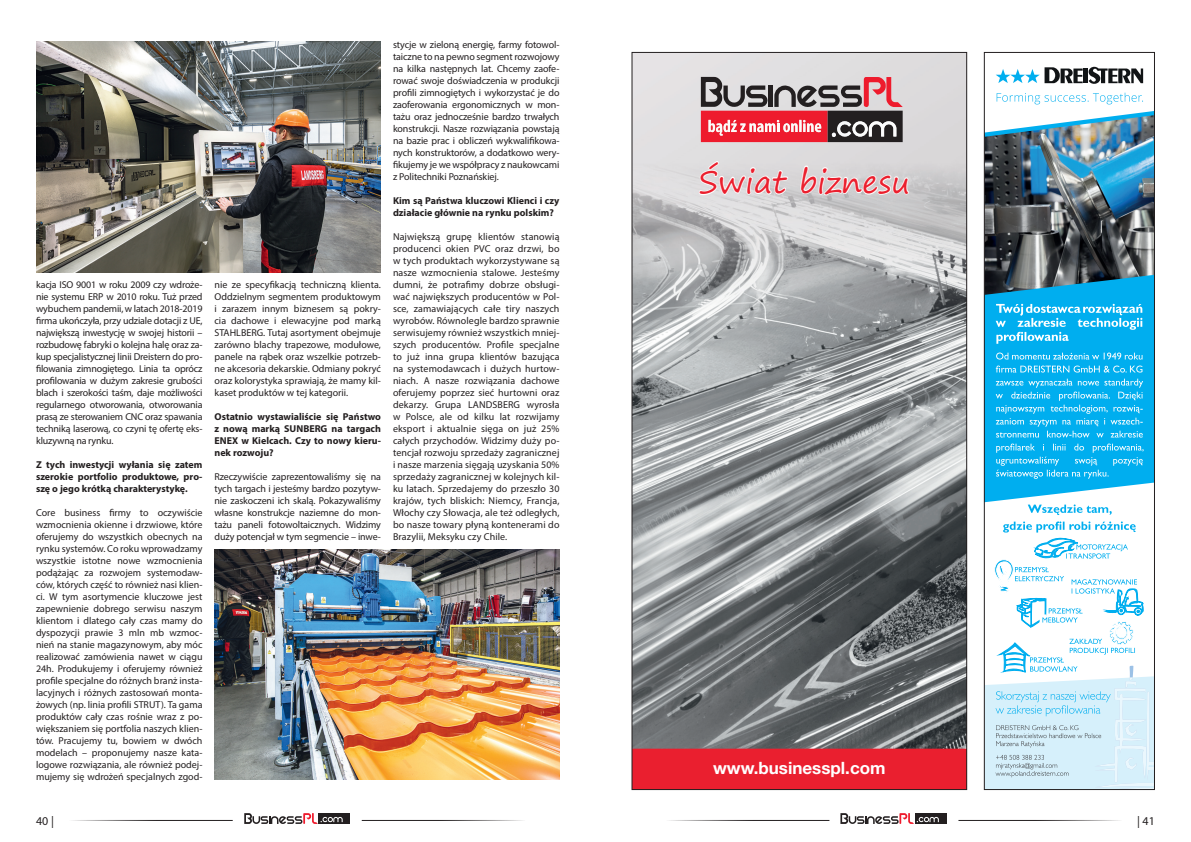
<style>
.page{position:relative;width:1191px;height:842px;background:#fff}
.page>*{position:absolute;margin:0;border:0;box-sizing:border-box;transform-origin:0 0}
.t1{font:31px "Segoe Print";color:#eb202e}
.t2{font:700 17px "Helvetica Neue LT Pro";color:#fff}
.t3{font:12px "Myriad Pro";color:#231f20}
.t4{font:10px/12px "Myriad Pro";letter-spacing:-.005em;color:#231f20;text-align:justify}
.t5{font:700 10px/12px "Myriad Pro";color:#231f20;text-align:justify}
</style>
<div class="page">
<hr style="left:69px;top:820px;width:164px;height:1px;background:#231f20">
<hr style="left:362px;top:820px;width:163px;height:1px;background:#231f20">
<div style="left:318px;top:813px;width:32px;height:11px;background:#231f20"></div>
<svg style="left:244px;top:813px;width:99px;height:11px"></svg>
<hr style="left:665px;top:820px;width:164px;height:1px;background:#231f20">
<hr style="left:958px;top:820px;width:164px;height:1px;background:#231f20">
<div style="left:914px;top:813px;width:32px;height:11px;background:#231f20"></div>
<svg style="left:840px;top:813px;width:99px;height:11px"></svg>
<img style="left:36px;top:42px;width:345px;height:230px">
<img style="left:214px;top:549px;width:345px;height:231px">
<img style="left:985px;top:137px;width:168px;height:126px">
<img style="left:985px;top:111px;width:168px;height:26px">
<hr style="left:1083px;top:69px;width:4px;height:14px;background:#111416">
<svg style="left:1088px;top:67px;width:55px;height:17px"></svg>
<svg style="left:996px;top:67px;width:86px;height:16px"></svg>
<svg style="left:996px;top:93px;width:147px;height:11px"></svg>
<svg style="left:985px;top:263px;width:168px;height:240px;background:#2ca4d2"></svg>
<svg style="left:985px;top:444px;width:168px;height:35px;background:#1eb7f0"></svg>
<svg style="left:995px;top:379px;width:148px;height:59px;background:#26b9f1"></svg>
<svg style="left:995px;top:366px;width:147px;height:7px"></svg>
<svg style="left:996px;top:353px;width:146px;height:7px"></svg>
<svg style="left:995px;top:304px;width:147px;height:40px;background:#35bef2"></svg>
<svg style="left:1027px;top:504px;width:84px;height:11px"></svg>
<svg style="left:985px;top:521px;width:168px;height:267px"></svg>
<div style="left:983px;top:52px;width:172px;height:738px;border:1px solid #231f20"></div>
<img style="left:633px;top:54px;width:332px;height:734px">
<svg style="left:697px;top:158px;width:92px;height:38px"></svg>
<svg style="left:799px;top:158px;width:111px;height:48px"></svg>
<svg style="left:701px;top:77px;width:201px;height:65px;background:#af7076"></svg>
<div style="left:855px;top:124px;width:9px;height:10px;background:#231f20;border-radius:50%"></div>
<p class="t4" style="left:36px;top:278px;width:168px">kacja ISO 9001 w roku 2009 czy wdroże&shy;nie systemu ERP w 2010 roku. Tuż przed wybuchem pandemii, w latach 2018-2019 firma ukończyła, przy udziale dotacji z UE, największą inwestycję w swojej historii – rozbudowę fabryki o kolejna halę oraz za&shy;kup specjalistycznej linii Dreistern do pro&shy;filowania zimnogiętego. Linia ta oprócz profilowania w dużym zakresie grubości blach i szerokości taśm, daje możliwości regularnego otworowania, otworowania prasą ze sterowaniem CNC oraz spawania techniką laserową, co czyni tę ofertę eks&shy;kluzywną na rynku.</p>
<p class="t5" style="left:36px;top:458px;width:168px">Z tych inwestycji wyłania się zatem szerokie portfolio produktowe, pro&shy;szę o jego krótką charakterystykę.</p>
<p class="t4" style="left:36px;top:506px;width:168px">Core business firmy to oczywiście wzmocnienia okienne i drzwiowe, które oferujemy do wszystkich obecnych na rynku systemów. Co roku wprowadzamy wszystkie istotne nowe wzmocnienia podążając za rozwojem systemodaw&shy;ców, których część to również nasi klien&shy;ci. W tym asortymencie kluczowe jest zapewnienie dobrego serwisu naszym klientom i dlatego cały czas mamy do dyspozycji prawie 3 mln mb wzmoc&shy;nień na stanie magazynowym, aby móc realizować zamówienia nawet w ciągu 24h. Produkujemy i oferujemy również profile specjalne do różnych branż insta&shy;lacyjnych i różnych zastosowań monta&shy;żowych (np. linia profili STRUT). Ta gama produktów cały czas rośnie wraz z po&shy;większaniem się portfolia naszych klien&shy;tów. Pracujemy tu, bowiem w dwóch modelach – proponujemy nasze kata&shy;logowe rozwiązania, ale również podej&shy;mujemy się wdrożeń specjalnych zgod-</p>
<p class="t4" style="left:214px;top:278px;width:168px">nie ze specyfikacją techniczną klienta.<br>Oddzielnym segmentem produktowym i zarazem innym biznesem są pokry&shy;cia dachowe i elewacyjne pod marką STAHLBERG. Tutaj asortyment obejmuje zarówno blachy trapezowe, modułowe, panele na rąbek oraz wszelkie potrzeb&shy;ne akcesoria dekarskie. Odmiany pokryć oraz kolorystyka sprawiają, że mamy kil&shy;kaset produktów w tej kategorii.</p>
<p class="t5" style="left:214px;top:410px;width:168px">Ostatnio wystawialiście się Państwo z nową marką SUNBERG na targach ENEX w Kielcach. Czy to nowy kieru&shy;nek rozwoju?</p>
<p class="t4" style="left:214px;top:470px;width:168px">Rzeczywiście zaprezentowaliśmy się na tych targach i jesteśmy bardzo pozytyw&shy;nie zaskoczeni ich skalą. Pokazywaliśmy własne konstrukcje naziemne do mon&shy;tażu paneli fotowoltaicznych. Widzimy duży potencjał w tym segmencie – inwe-</p>
<p class="t4" style="left:393px;top:38px;width:168px">stycje w zieloną energię, farmy fotowol&shy;taiczne to na pewno segment rozwojowy na kilka następnych lat. Chcemy zaofe&shy;rować swoje doświadczenia w produkcji profili zimnogiętych i wykorzystać je do zaoferowania ergonomicznych w mon&shy;tażu oraz jednocześnie bardzo trwałych konstrukcji. Nasze rozwiązania powstają na bazie prac i obliczeń wykwalifikowa&shy;nych konstruktorów, a dodatkowo wery&shy;fikujemy je we współpracy z naukowcami z Politechniki Poznańskiej.</p>
<p class="t5" style="left:393px;top:194px;width:168px">Kim są Państwa kluczowi Klienci i czy działacie głównie na rynku polskim?</p>
<p class="t4" style="left:393px;top:230px;width:168px">Największą grupę klientów stanowią producenci okien PVC oraz drzwi, bo w tych produktach wykorzystywane są nasze wzmocnienia stalowe. Jesteśmy dumni, że potrafimy dobrze obsługi&shy;wać największych producentów w Pol&shy;sce, zamawiających całe tiry naszych wyrobów. Równolegle bardzo sprawnie serwisujemy również wszystkich mniej&shy;szych producentów. Profile specjalne to już inna grupa klientów bazująca na systemodawcach i dużych hurtow&shy;niach. A nasze rozwiązania dachowe oferujemy poprzez sieć hurtowni oraz dekarzy. Grupa LANDSBERG wyrosła w Polsce, ale od kilku lat rozwijamy eksport i aktualnie sięga on już 25% całych przychodów. Widzimy duży po&shy;tencjał rozwoju sprzedaży zagranicznej i nasze marzenia sięgają uzyskania 50% sprzedaży zagranicznej w kolejnych kil&shy;ku latach. Sprzedajemy do przeszło 30 krajów, tych bliskich: Niemcy, Francja, Włochy czy Słowacja, ale też odległych, bo nasze towary płyną kontenerami do Brazylii, Meksyku czy Chile.</p>
<h1 class="t1" style="left:698px;top:154px;width:213px">Świat biznesu</h1>
<h2 class="t2" style="left:713px;top:758px;width:174px">www.businesspl.com</h2>
<p class="t3" style="left:36px;top:813px;width:19px">40 |</p>
<p class="t3" style="left:1137px;top:813px;width:19px">| 41</p>
</div>
